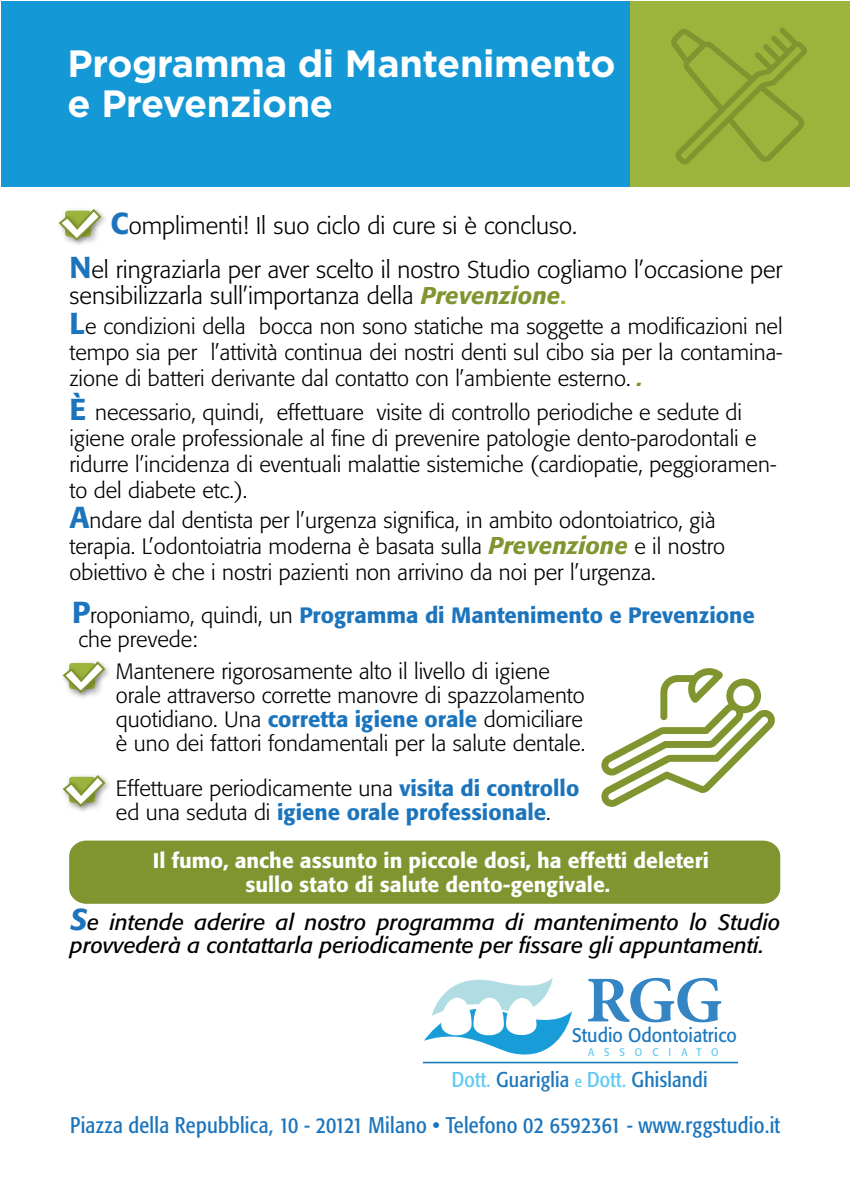
<style>
.page{position:relative;width:851px;height:1191px;background:#fff}
.page>*{position:absolute;margin:0;border:0;box-sizing:border-box;transform-origin:0 0}
.t1{font:700 65.4px "Minion Pro";color:#1c78be}
.t2{font:700 38px/40px "Gotham";letter-spacing:-.01em;color:#fff}
.t3{font:300 24px/44px "Formata";color:#000}
.t4{font:condensed 22.4px "Formata";letter-spacing:.01em;color:#1c75bc}
.t5{font:300 22px/26px "Formata";color:#000}
.t6{font:italic 22px/23px "Formata";color:#000}
.t7{font:500 22px/24px "Formata";color:#1c75bc}
.t8{font:condensed 21.2px "Formata";letter-spacing:.01em;color:#1c78be}
.t9{font:500 21px/24px "Formata";color:#fff;text-align:center}
.t10{font:19.4px "Formata";color:#1c78be;scale:.91 1}
.t11{font:11px "Formata";letter-spacing:1em;color:#60c9f3;scale:.91 1}
.s1{font-weight:500;font-size:30px;color:#1c75bc}
.s2{font-weight:500;font-style:italic;color:#809530}
.s3{font-weight:500;font-size:22px;color:#9cb33c}
.s4{font-weight:500;font-style:italic;font-size:24px;color:#809530}
.s5{font-size:30px}
.s6{font-weight:300;color:#000}
.s7{font-weight:500;color:#1c75bc}
.s8{color:#60c9f3}
.s9{font-size:16.2px;color:#60c9f3}
</style>
<div class="page">
<div style="left:1px;top:1px;width:631px;height:186px;background:#1599d6"></div>
<div style="left:630px;top:1px;width:219px;height:186px;background:#9cb33c"></div>
<svg style="left:424px;top:978px;width:148px;height:77px"></svg>
<hr style="left:423px;top:1061px;width:314px;height:2px;background:#1c78be">
<svg style="left:671px;top:28px;width:135px;height:137px"></svg>
<svg style="left:601px;top:668px;width:173px;height:139px"></svg>
<div style="left:69px;top:840px;width:711px;height:63px;background:#809530;border-radius:17px"></div>
<svg style="left:58px;top:208px;width:45px;height:34px"></svg>
<svg style="left:62px;top:660px;width:45px;height:34px"></svg>
<svg style="left:62px;top:774px;width:45px;height:34px"></svg>
<h2 class="t2" style="left:68px;top:43px;width:549px">Programma di Mantenimento e Prevenzione</h2>
<p class="t3" style="left:69px;top:204px;width:714px;text-indent:41px"><span class="s1">C</span>omplimenti! Il suo ciclo di cure si è concluso.<br><span class="s1">N</span>el ringraziarla per aver scelto il nostro Studio cogliamo l’occasione per</p>
<p class="t3" style="left:69px;top:274px;width:498px">sensibilizzarla sull’importanza della <span class="s2">Prevenzione</span><span class="s3">.</span></p>
<p class="t5" style="left:69px;top:314px;width:714px;text-align:justify"><span class="s1">L</span>e condizioni della bocca non sono statiche ma soggette a modificazioni nel tempo sia per l’attività continua dei nostri denti sul cibo sia per la contamina&shy;zione di batteri derivante dal contatto con l’ambiente esterno. <span class="s2">.</span></p>
<p class="t5" style="left:69px;top:400px;width:708px"><span class="s1">È</span> necessario, quindi, effettuare visite di controllo periodiche e sedute di igiene orale professionale al fine di prevenire patologie dento-parodontali e ridurre l’incidenza di eventuali malattie sistemiche (cardiopatie, peggioramen&shy;to del diabete etc.).</p>
<p class="t5" style="left:69px;top:508px;width:657px"><span class="s1">A</span>ndare dal dentista per l’urgenza significa, in ambito odontoiatrico, già terapia. L’odontoiatria moderna è basata sulla <span class="s4">Prevenzione</span> e il nostro obiettivo è che i nostri pazienti non arrivino da noi per l’urgenza.</p>
<p class="t7" style="left:72px;top:603px;width:684px"><span class="s5">P</span><span class="s6">roponiamo, quindi, un</span> Programma di Mantenimento e Prevenzione <span class="s6">che prevede:</span></p>
<p class="t5" style="left:116px;top:659px;width:471px;line-height:24px">Mantenere rigorosamente alto il livello di igiene orale attraverso corrette manovre di spazzolamento quotidiano. Una <span class="s7">corretta igiene orale</span> domiciliare è uno dei fattori fondamentali per la salute dentale.</p>
<p class="t5" style="left:116px;top:776px;width:465px;line-height:24px">Effettuare periodicamente una <span class="s7">visita di controllo </span>ed una seduta di <span class="s7">igiene orale professionale</span>.</p>
<p class="t9" style="left:153px;top:848px;width:557px">Il fumo, anche assunto in piccole dosi, ha effetti deleteri sullo stato di salute dento-gengivale.</p>
<p class="t6" style="left:70px;top:910px;width:711px"><span class="s1">S</span>e intende aderire al nostro programma di mantenimento lo Studio provvederà a contattarla periodicamente per fissare gli appuntamenti.</p>
<h1 class="t1" style="left:585px;top:954px;width:138px">RGG</h1>
<p class="t11" style="left:588px;top:1045px;width:145px">ASSOCIATO</p>
<p class="t10" style="left:572px;top:1023px;width:183px">Studio Odontoiatrico</p>
<p class="t8" style="left:451px;top:1067px;width:257px"><span class="s8">Dott.</span> Guariglia <span class="s9">e</span> <span class="s8">Dott.</span> Ghislandi</p>
<p class="t4" style="left:70px;top:1111px;width:711px">Piazza della Repubblica, 10 - 20121 Milano • Telefono 02 6592361 - www.rggstudio.it</p>
</div>
